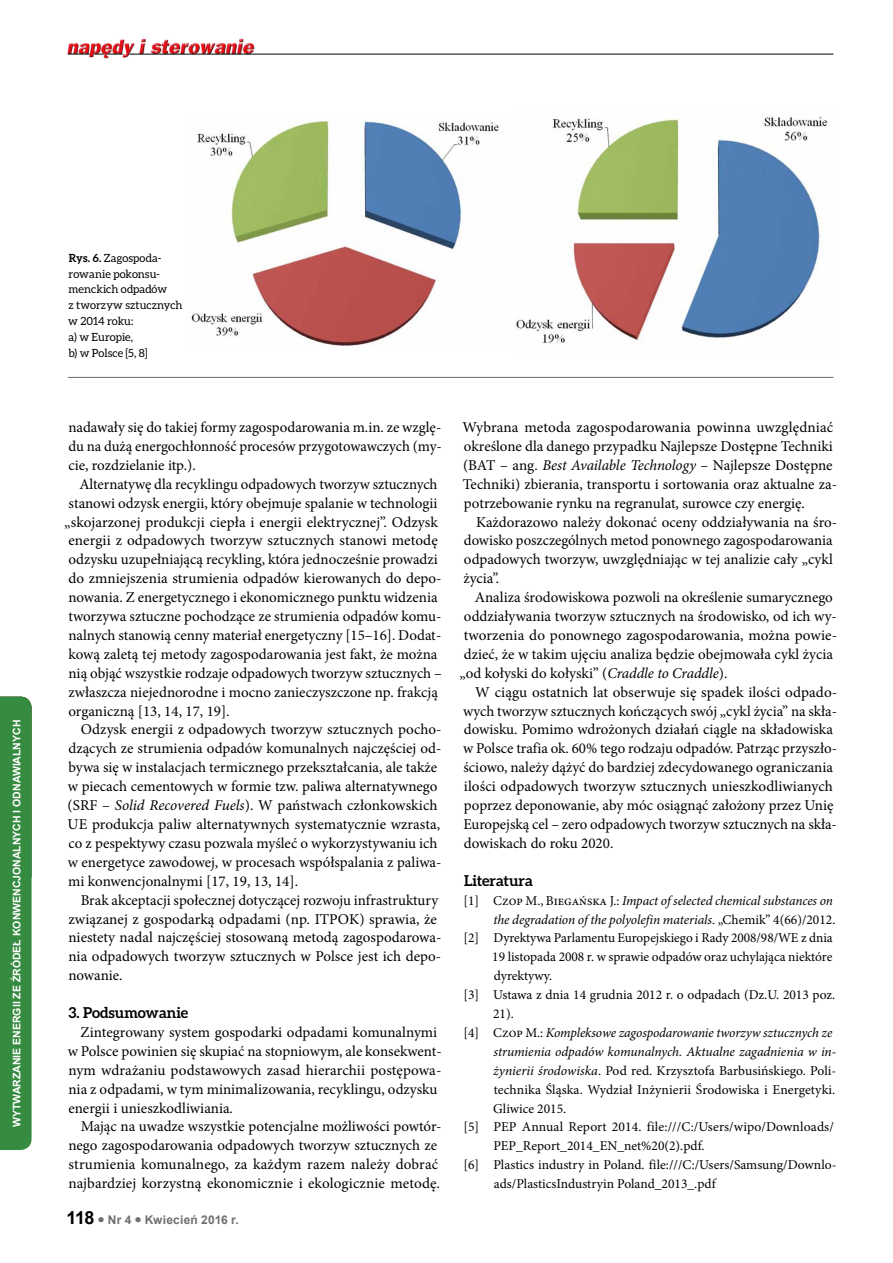
<style>
.page{position:relative;width:893px;height:1263px;background:#fff}
.page>*{position:absolute;margin:0;border:0;box-sizing:border-box;transform-origin:0 0}
.t1{font:15px/18.9px "Minion Pro";color:#000}
.t2{font:700 15px "Aleo";color:#000}
.t3{font:13.5px "Minion Pro";color:#000}
.t4{font:italic 13.5px "Minion Pro";letter-spacing:-.01em;color:#000}
.t5{font:700 12px "Arial";letter-spacing:.015em;color:#706f6f}
.t6{font:11.25px/15.9px "Aleo";letter-spacing:.005em;color:#000}
.t7{font:700 10.5px "Arial";color:#fff}
.s1{font-weight:700}
.s2{font-style:italic}
.s3{font-size:18px;color:#000}
.s4{font-style:normal}
</style>
<div class="page">
<img style="left:67px;top:38px;width:190px;height:21px">
<hr style="left:129px;top:54px;width:704px;height:1px;background:#000">
<svg style="left:68px;top:54px;width:55px;height:1px"></svg>
<div style="left:0;top:697px;width:32px;height:453px;background:#358b3f"></div>
<img style="left:191px;top:120px;width:309px;height:226px">
<img style="left:516px;top:116px;width:312px;height:228px">
<hr style="left:68px;top:377px;width:765px;height:1px;background:#686868">
<p class="t7" style="left:10px;top:863px;width:144px;rotate:-90deg">Systemy transportowe</p>
<p class="t7" style="left:10px;top:1127px;width:409px;rotate:-90deg">Wytwarzanie energii ze źródeł konwencjonalnyc h i odnawialnyc h</p>
<p class="t7" style="left:10px;top:860px;width:137px;rotate:-90deg">Sterowanie procesami</p>
<p class="t7" style="left:10px;top:821px;width:100px;rotate:-90deg">BEZPIECZEŃSTWO</p>
<p class="t6" style="left:68px;top:250px;width:116px"><span class="s1">Rys. 6.</span> Zagospoda&shy;rowanie pokonsu&shy;menckich odpadów<br>z tworzyw sztucznych w 2014 roku:<br>a) w Europie,<br>b) w Polsce [5, 8]</p>
<p class="t1" style="left:68px;top:418px;width:375px;text-align:justify">nadawały się do takiej formy zagospodarowania m.in. ze wzglę&shy;du na dużą energochłonność procesów przygotowawczych (my&shy;cie, rozdzielanie itp.).</p>
<p class="t1" style="left:79px;top:475px;width:360px">Alternatywę dla recyklingu odpadowych tworzyw sztucznych</p>
<p class="t1" style="left:69px;top:493px;width:370px">stanowi odzysk energii, który obejmuje spalanie w technologii</p>
<p class="t1" style="left:64px;top:512px;width:376px">„skojarzonej produkcji ciepła i energii elektrycznej”. Odzysk</p>
<p class="t1" style="left:68px;top:531px;width:371px">energii z odpadowych tworzyw sztucznych stanowi metodę</p>
<p class="t1" style="left:68px;top:550px;width:371px">odzysku uzupełniającą recykling, która jednocześnie prowadzi</p>
<p class="t1" style="left:68px;top:569px;width:375px">do zmniejszenia strumienia odpadów kierowanych do depo-</p>
<p class="t1" style="left:68px;top:588px;width:371px">nowania. Z energetycznego i ekonomicznego punktu widzenia</p>
<p class="t1" style="left:68px;top:607px;width:375px">tworzywa sztuczne pochodzące ze strumienia odpadów komu-</p>
<p class="t1" style="left:68px;top:626px;width:375px">nalnych stanowią cenny materiał energetyczny [15–16]. Dodat-</p>
<p class="t1" style="left:68px;top:645px;width:371px">kową zaletą tej metody zagospodarowania jest fakt, że można</p>
<p class="t1" style="left:68px;top:664px;width:375px">nią objąć wszystkie rodzaje odpadowych tworzyw sztucznych –</p>
<p class="t1" style="left:69px;top:682px;width:371px">zwłaszcza niejednorodne i mocno zanieczyszczone np. frakcją</p>
<p class="t1" style="left:68px;top:701px;width:163px">organiczną [13, 14, 17, 19].</p>
<p class="t1" style="left:81px;top:720px;width:362px">Odzysk energii z odpadowych tworzyw sztucznych pocho-</p>
<p class="t1" style="left:68px;top:739px;width:375px">dzących ze strumienia odpadów komunalnych najczęściej od-</p>
<p class="t1" style="left:69px;top:758px;width:370px">bywa się w instalacjach termicznego przekształcania, ale także</p>
<p class="t1" style="left:68px;top:777px;width:371px">w piecach cementowych w formie tzw. paliwa alternatywnego</p>
<p class="t1" style="left:68px;top:796px;width:371px">(SRF – <span class="s2">Solid Recovered Fuels</span>). W państwach członkowskich</p>
<p class="t1" style="left:68px;top:815px;width:374px">UE produkcja paliw alternatywnych systematycznie wzrasta,</p>
<p class="t1" style="left:68px;top:834px;width:371px">co z pespektywy czasu pozwala myśleć o wykorzystywaniu ich</p>
<p class="t1" style="left:68px;top:853px;width:375px">w energetyce zawodowej, w procesach współspalania z paliwa-</p>
<p class="t1" style="left:68px;top:871px;width:231px">mi konwencjonalnymi [17, 19, 13, 14].</p>
<p class="t1" style="left:81px;top:890px;width:359px">Brak akceptacji społecznej dotyczącej rozwoju infrastruktury</p>
<p class="t1" style="left:69px;top:909px;width:370px">związanej z gospodarką odpadami (np. ITPOK) sprawia, że</p>
<p class="t1" style="left:68px;top:928px;width:375px">niestety nadal najczęściej stosowaną metodą zagospodarowa-</p>
<p class="t1" style="left:68px;top:947px;width:374px">nia odpadowych tworzyw sztucznych w Polsce jest ich depo-</p>
<p class="t1" style="left:68px;top:966px;width:56px">nowanie.</p>
<p class="t2" style="left:68px;top:1004px;width:121px">3. Podsumowanie</p>
<p class="t1" style="left:68px;top:1023px;width:375px;text-indent:13px">Zintegrowany system gospodarki odpadami komunalnymi w Polsce powinien się skupiać na stopniowym, ale konsekwent&shy;nym wdrażaniu podstawowych zasad hierarchii postępowa&shy;nia z odpadami, w tym minimalizowania, recyklingu, odzysku energii i unieszkodliwiania.</p>
<p class="t1" style="left:68px;top:1117px;width:375px;text-indent:12px">Mając na uwadze wszystkie potencjalne możliwości powtór&shy;nego zagospodarowania odpadowych tworzyw sztucznych ze strumienia komunalnego, za każdym razem należy dobrać najbardziej korzystną ekonomicznie i ekologicznie metodę.</p>
<p class="t5" style="left:67px;top:1212px;width:174px"><span class="s3">118</span> ● Nr 4 ● Kwiecień 2016 r.</p>
<p class="t1" style="left:463px;top:418px;width:376px">Wybrana metoda zagospodarowania powinna uwzględniać określone dla danego przypadku Najlepsze Dostępne Techniki (BAT – ang. <span class="s2">Best Available Technology</span> – Najlepsze Dostępne Techniki) zbierania, transportu i sortowania oraz aktualne za&shy;potrzebowanie rynku na regranulat, surowce czy energię.</p>
<p class="t1" style="left:463px;top:512px;width:375px;text-indent:13px">Każdorazowo należy dokonać oceny oddziaływania na śro&shy;dowisko poszczególnych metod ponownego zagospodarowania odpadowych tworzyw, uwzględniając w tej analizie cały „cykl życia”.</p>
<p class="t1" style="left:459px;top:588px;width:379px;text-indent:15px">Analiza środowiskowa pozwoli na określenie sumarycznego oddziaływania tworzyw sztucznych na środowisko, od ich wy&shy;tworzenia do ponownego zagospodarowania, można powie&shy;dzieć, że w takim ujęciu analiza będzie obejmowała cykl życia „od kołyski do kołyski” (<span class="s2">Craddle to Craddle</span>).</p>
<p class="t1" style="left:463px;top:682px;width:375px;text-indent:12px">W ciągu ostatnich lat obserwuje się spadek ilości odpado&shy;wych tworzyw sztucznych kończących swój „cykl życia” na skła&shy;dowisku. Pomimo wdrożonych działań ciągle na składowiska w Polsce trafia ok. 60% tego rodzaju odpadów. Patrząc przyszło&shy;ściowo, należy dążyć do bardziej zdecydowanego ograniczania ilości odpadowych tworzyw sztucznych unieszkodliwianych poprzez deponowanie, aby móc osiągnąć założony przez Unię Europejską cel – zero odpadowych tworzyw sztucznych na skła&shy;dowiskach do roku 2020.</p>
<p class="t2" style="left:464px;top:872px;width:70px">Literatura</p>
<p class="t4" style="left:463px;top:891px;width:371px"><span class="s4">[1] Czop M., Biegańska J.:</span> Impact of selected chemical substances on</p>
<p class="t4" style="left:493px;top:910px;width:343px">the degradation of the polyolefin materials<span class="s4">. „Chemik” 4(66)/2012.</span></p>
<p class="t3" style="left:463px;top:929px;width:371px">[2] Dyrektywa Parlamentu Europejskiego i Rady 2008/98/WE z dnia</p>
<p class="t3" style="left:492px;top:948px;width:342px">19 listopada 2008 r. w sprawie odpadów oraz uchylająca niektóre</p>
<p class="t3" style="left:494px;top:967px;width:60px">dyrektywy.</p>
<p class="t3" style="left:463px;top:986px;width:373px">[3] Ustawa z dnia 14 grudnia 2012 r. o odpadach (Dz.U. 2013 poz.</p>
<p class="t3" style="left:493px;top:1005px;width:22px">21).</p>
<p class="t4" style="left:463px;top:1023px;width:371px"><span class="s4">[4] Czop M.:</span> Kompleksowe zagospodarowanie tworzyw sztucznych ze</p>
<p class="t4" style="left:494px;top:1042px;width:344px">strumienia odpadów komunalnych. Aktualne zagadnienia w in-</p>
<p class="t3" style="left:493px;top:1061px;width:345px"><span class="s2">żynierii środowiska</span>. Pod red. Krzysztofa Barbusińskiego. Poli-</p>
<p class="t3" style="left:494px;top:1080px;width:343px">technika Śląska. Wydział Inżynierii Środowiska i Energetyki.</p>
<p class="t3" style="left:493px;top:1099px;width:74px">Gliwice 2015.</p>
<p class="t3" style="left:463px;top:1118px;width:372px">[5] PEP Annual Report 2014. file:///C:/Users/wipo/Downloads/</p>
<p class="t3" style="left:493px;top:1137px;width:213px">PEP_Report_2014_EN_net%20(2).pdf.</p>
<p class="t3" style="left:463px;top:1156px;width:375px">[6] Plastics industry in Poland. file:///C:/Users/Samsung/Downlo-</p>
<p class="t3" style="left:494px;top:1175px;width:223px">ads/PlasticsIndustryin Poland_2013_.pdf</p>
</div>
